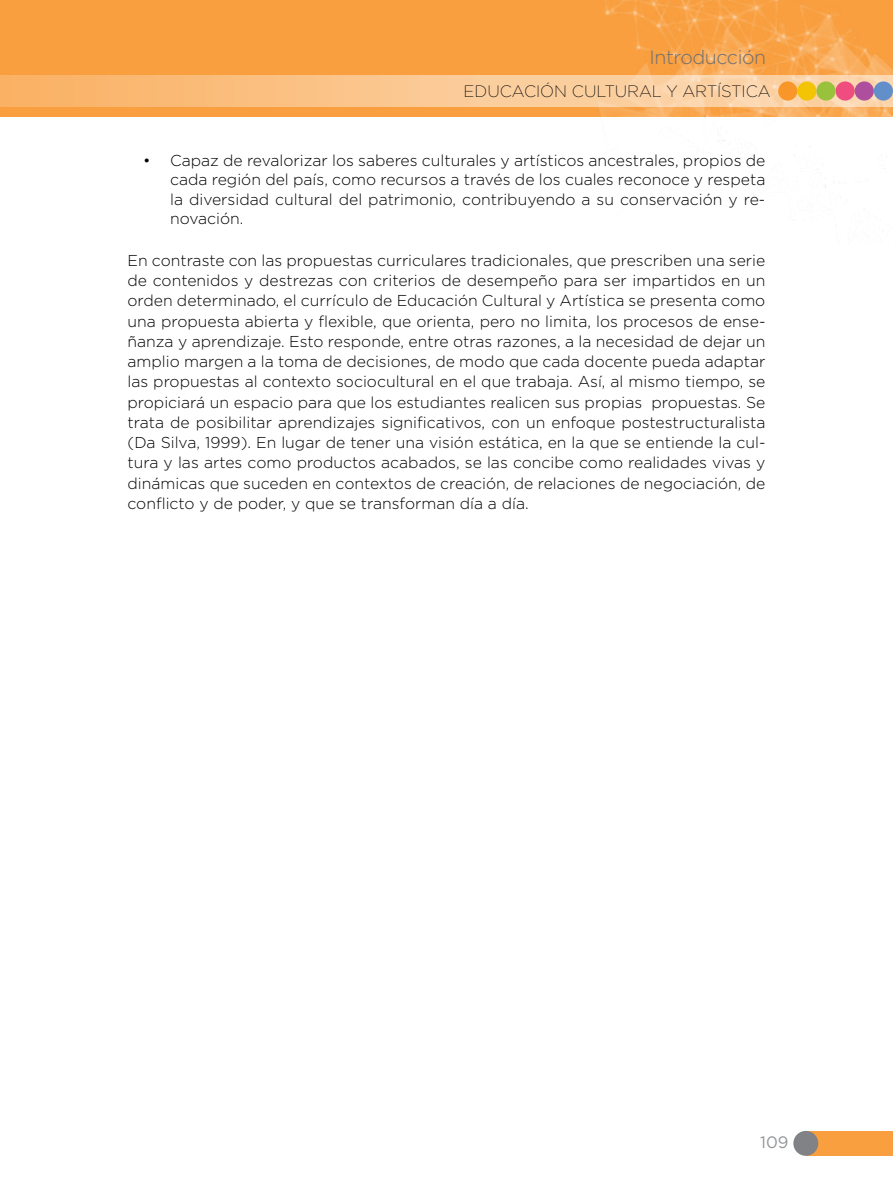
<style>
.page{position:relative;width:893px;height:1191px;background:#fff}
.page>*{position:absolute;margin:0;border:0;box-sizing:border-box;transform-origin:0 0}
.t1{font:300 19.5px "Gotham";letter-spacing:-.02em;color:#6d6e71}
.t2{font:200 16.5px "Gotham";color:#000}
.t3{font:16.5px "Gotham";color:#939598}
.t4{font:300 15.75px/20.2px "Gotham";color:#000;text-align:justify}
</style>
<div class="page">
<div style="left:0;top:0;width:893px;height:117px;background:#f99f3f"></div>
<img style="left:598px;top:0;width:295px;height:220px">
<svg style="left:0;top:75px;width:893px;height:32px;background:#fac68e"></svg>
<div style="left:874px;top:81px;width:19px;height:20px;background:#628fca;border-radius:50%"></div>
<div style="left:797px;top:81px;width:19px;height:20px;background:#f3c405;border-radius:50%"></div>
<div style="left:836px;top:81px;width:19px;height:20px;background:#ef4d80;border-radius:50%"></div>
<div style="left:855px;top:81px;width:19px;height:20px;background:#ae4f9e;border-radius:50%"></div>
<div style="left:778px;top:81px;width:19px;height:20px;background:#f8962a;border-radius:50%"></div>
<div style="left:816px;top:81px;width:20px;height:20px;background:#98c13c;border-radius:50%"></div>
<div style="left:806px;top:1130px;width:87px;height:25px;background:#f99f3f"></div>
<div style="left:793px;top:1130px;width:25px;height:25px;background:#808285;border-radius:50%"></div>
<p class="t1" style="left:649px;top:45px;width:118px">Introducción</p>
<p class="t2" style="left:464px;top:81px;width:309px">EDUCACIÓN CULTURAL Y ARTÍSTICA</p>
<p class="t4" style="left:170px;top:150px;width:597px;line-height:19.5px;text-indent:-27px">• Capaz de revalorizar los saberes culturales y artísticos ancestrales, propios de cada región del país, como recursos a través de los cuales reconoce y respeta la diversidad cultural del patrimonio, contribuyendo a su conservación y re&shy;novación.</p>
<p class="t4" style="left:128px;top:250px;width:639px">En contraste con las propuestas curriculares tradicionales, que prescriben una serie de contenidos y destrezas con criterios de desempeño para ser impartidos en un orden determinado, el currículo de Educación Cultural y Artística se presenta como una propuesta abierta y flexible, que orienta, pero no limita, los procesos de ense&shy;ñanza y aprendizaje. Esto responde, entre otras razones, a la necesidad de dejar un amplio margen a la toma de decisiones, de modo que cada docente pueda adaptar las propuestas al contexto sociocultural en el que trabaja. Así, al mismo tiempo, se propiciará un espacio para que los estudiantes realicen sus propias propuestas. Se trata de posibilitar aprendizajes significativos, con un enfoque postestructuralista (Da Silva, 1999). En lugar de tener una visión estática, en la que se entiende la cul&shy;tura y las artes como productos acabados, se las concibe como realidades vivas y dinámicas que suceden en contextos de creación, de relaciones de negociación, de conflicto y de poder, y que se transforman día a día.</p>
<p class="t3" style="left:760px;top:1131px;width:30px">109</p>
</div>
